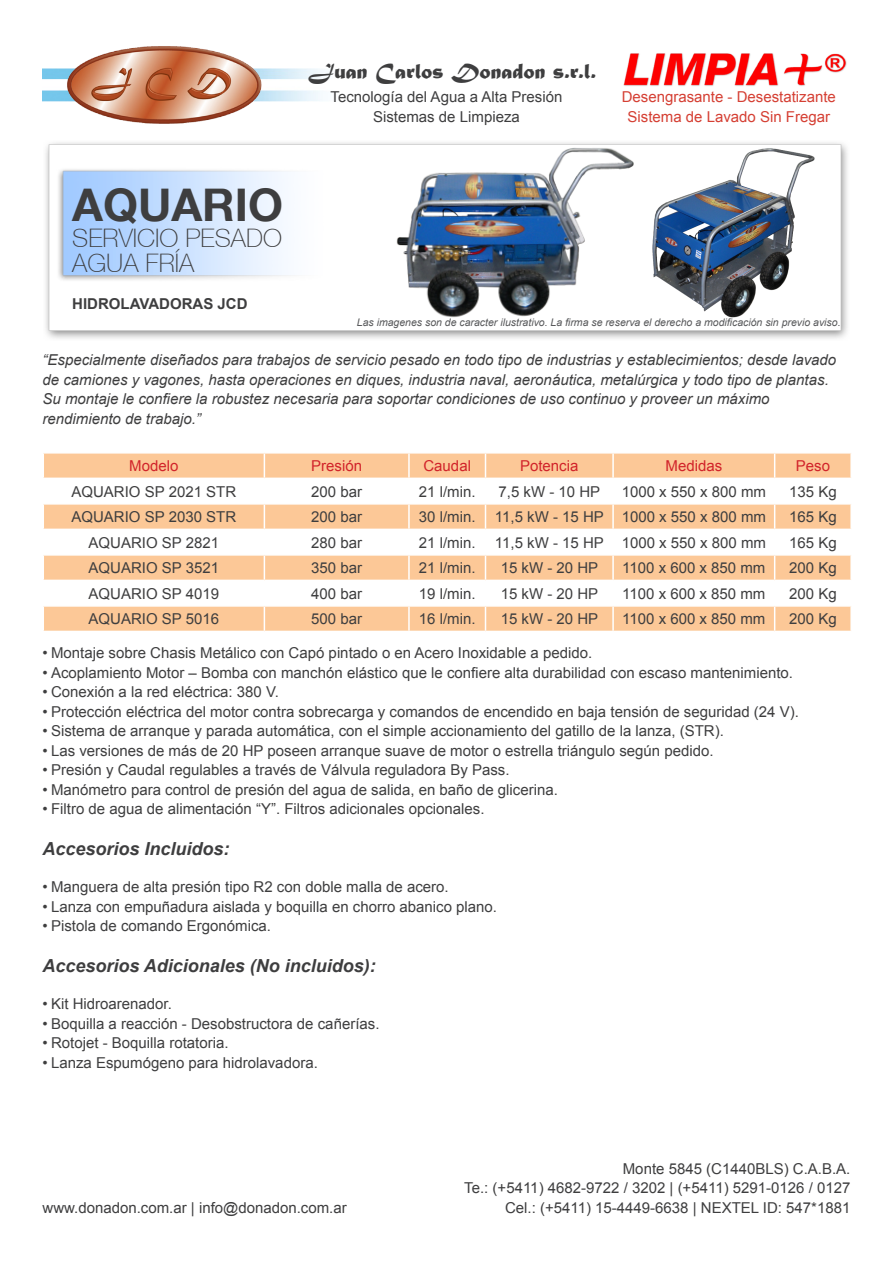
<style>
.page{position:relative;width:893px;height:1263px;background:#fff}
.page>*{position:absolute;margin:0;border:0;box-sizing:border-box;transform-origin:0 0}
.sticker{font:700 45px "Helvetica 75";color:#3e3e3f}
.sticker_mini{font:100 25.5px/25.5px "Helvetica 35";color:#3e3e3f}
.t1{font:22.5px "Matura MT Script Capitals";color:#3e3e3f}
.titulos{font:italic 700 18px "Arial";color:#3e3e3f}
.bullets{font:15px/19.5px "Arial";color:#3e3e3f;text-align:center}
.t2{font:italic 15px/19.5px "Arial";color:#3e3e3f}
.t3{font:15px/19.5px "Arial";color:#d53f33;text-align:center}
.t4{font:15px "Arial";color:#d1232a}
.sticker_sub{font:700 15px "Arial";color:#3e3e3f}
.t5{font:italic 10.5px "Arial";color:#57585a}
</style>
<div class="page">
<img style="left:623px;top:53px;width:224px;height:33px">
<img style="left:61px;top:46px;width:209px;height:78px">
<img style="left:45px;top:142px;width:803px;height:197px">
<img style="left:54px;top:165px;width:282px;height:120px">
<svg style="left:43px;top:453px;width:808px;height:178px"></svg>
<hr style="left:850px;top:607px;width:2px;height:24px;background:#fff">
<img style="left:387px;top:146px;width:251px;height:183px">
<img style="left:638px;top:146px;width:191px;height:181px">
<p class="sticker" style="left:72px;top:177px;width:212px">AQUARIO</p>
<p class="sticker_mini" style="left:72px;top:225px;width:211px">SERVICIO PESADO<br>AGUA FRÍA</p>
<p class="sticker_sub" style="left:72px;top:294px;width:177px">HIDROLAVADORAS JCD</p>
<h3 class="t1" style="left:308px;top:57px;width:289px">Juan Carlos Donadon s.r.l.</h3>
<p class="bullets" style="left:331px;top:87px;width:233px">Tecnología del Agua a Alta Presión<br>Sistemas de Limpieza</p>
<p class="t3" style="left:622px;top:87px;width:216px">Desengrasante - Desestatizante<br>Sistema de Lavado Sin Fregar</p>
<p class="t5" style="left:357px;top:316px;width:485px">Las imagenes son de caracter ilustrativo. La firma se reserva el derecho a modificación sin previo aviso.</p>
<p class="t2" style="left:43px;top:351px;width:795px">“Especialmente diseñados para trabajos de servicio pesado en todo tipo de industrias y establecimientos; desde lavado de camiones y vagones, hasta operaciones en diques, industria naval, aeronáutica, metalúrgica y todo tipo de plantas.</p>
<p class="t2" style="left:43px;top:390px;width:728px">Su montaje le confiere la robustez necesaria para soportar condiciones de uso continuo y proveer un máximo rendimiento de trabajo.”</p>
<p class="t4" style="left:129px;top:456px;width:51px">Modelo</p>
<p class="t4" style="left:311px;top:456px;width:52px">Presión</p>
<p class="t4" style="left:423px;top:456px;width:49px">Caudal</p>
<p class="t4" style="left:520px;top:456px;width:60px">Potencia</p>
<p class="t4" style="left:665px;top:456px;width:58px">Medidas</p>
<p class="t4" style="left:796px;top:456px;width:36px">Peso</p>
<p class="bullets" style="left:71px;top:482px;width:166px">AQUARIO SP 2021 STR</p>
<p class="bullets" style="left:311px;top:482px;width:52px">200 bar</p>
<p class="bullets" style="left:419px;top:482px;width:58px">21 l/min.</p>
<p class="bullets" style="left:499px;top:482px;width:103px">7,5 kW - 10 HP</p>
<p class="bullets" style="left:622px;top:482px;width:146px">1000 x 550 x 800 mm</p>
<p class="bullets" style="left:789px;top:482px;width:49px">135 Kg</p>
<p class="bullets" style="left:71px;top:507px;width:166px">AQUARIO SP 2030 STR</p>
<p class="bullets" style="left:311px;top:507px;width:52px">200 bar</p>
<p class="bullets" style="left:419px;top:507px;width:58px">30 l/min.</p>
<p class="bullets" style="left:495px;top:507px;width:110px">11,5 kW - 15 HP</p>
<p class="bullets" style="left:622px;top:507px;width:146px">1000 x 550 x 800 mm</p>
<p class="bullets" style="left:789px;top:507px;width:49px">165 Kg</p>
<p class="bullets" style="left:89px;top:533px;width:132px">AQUARIO SP 2821</p>
<p class="bullets" style="left:311px;top:533px;width:52px">280 bar</p>
<p class="bullets" style="left:419px;top:533px;width:58px">21 l/min.</p>
<p class="bullets" style="left:495px;top:533px;width:110px">11,5 kW - 15 HP</p>
<p class="bullets" style="left:622px;top:533px;width:146px">1000 x 550 x 800 mm</p>
<p class="bullets" style="left:789px;top:533px;width:49px">165 Kg</p>
<p class="bullets" style="left:89px;top:558px;width:132px">AQUARIO SP 3521</p>
<p class="bullets" style="left:311px;top:558px;width:52px">350 bar</p>
<p class="bullets" style="left:419px;top:558px;width:58px">21 l/min.</p>
<p class="bullets" style="left:501px;top:558px;width:99px">15 kW - 20 HP</p>
<p class="bullets" style="left:622px;top:558px;width:145px">1100 x 600 x 850 mm</p>
<p class="bullets" style="left:789px;top:558px;width:49px">200 Kg</p>
<p class="bullets" style="left:89px;top:584px;width:132px">AQUARIO SP 4019</p>
<p class="bullets" style="left:311px;top:584px;width:52px">400 bar</p>
<p class="bullets" style="left:419px;top:584px;width:58px">19 l/min.</p>
<p class="bullets" style="left:501px;top:584px;width:99px">15 kW - 20 HP</p>
<p class="bullets" style="left:622px;top:584px;width:145px">1100 x 600 x 850 mm</p>
<p class="bullets" style="left:789px;top:584px;width:49px">200 Kg</p>
<p class="bullets" style="left:89px;top:609px;width:132px">AQUARIO SP 5016</p>
<p class="bullets" style="left:311px;top:609px;width:52px">500 bar</p>
<p class="bullets" style="left:419px;top:609px;width:58px">16 l/min.</p>
<p class="bullets" style="left:501px;top:609px;width:99px">15 kW - 20 HP</p>
<p class="bullets" style="left:622px;top:609px;width:145px">1100 x 600 x 850 mm</p>
<p class="bullets" style="left:789px;top:609px;width:49px">200 Kg</p>
<p class="bullets" style="left:43px;top:643px;width:551px">• Montaje sobre Chasis Metálico con Capó pintado o en Acero Inoxidable a pedido.</p>
<p class="bullets" style="left:43px;top:663px;width:752px">• Acoplamiento Motor – Bomba con manchón elástico que le confiere alta durabilidad con escaso mantenimiento.</p>
<p class="bullets" style="left:43px;top:682px;width:238px">• Conexión a la red eléctrica: 380 V.</p>
<p class="bullets" style="left:43px;top:702px;width:758px">• Protección eléctrica del motor contra sobrecarga y comandos de encendido en baja tensión de seguridad (24 V).</p>
<p class="bullets" style="left:43px;top:721px;width:683px">• Sistema de arranque y parada automática, con el simple accionamiento del gatillo de la lanza, (STR).</p>
<p class="bullets" style="left:43px;top:741px;width:673px">• Las versiones de más de 20 HP poseen arranque suave de motor o estrella triángulo según pedido.</p>
<p class="bullets" style="left:43px;top:760px;width:469px">• Presión y Caudal regulables a través de Válvula reguladora By Pass.</p>
<p class="bullets" style="left:43px;top:780px;width:517px">• Manómetro para control de presión del agua de salida, en baño de glicerina.</p>
<p class="bullets" style="left:43px;top:799px;width:444px">• Filtro de agua de alimentación “Y”. Filtros adicionales opcionales.</p>
<p class="titulos" style="left:43px;top:837px;width:189px">Accesorios Incluidos:</p>
<p class="bullets" style="left:43px;top:877px;width:408px">• Manguera de alta presión tipo R2 con doble malla de acero.</p>
<p class="bullets" style="left:43px;top:897px;width:456px">• Lanza con empuñadura aislada y boquilla en chorro abanico plano.</p>
<p class="bullets" style="left:43px;top:916px;width:230px">• Pistola de comando Ergonómica.</p>
<p class="titulos" style="left:43px;top:954px;width:335px">Accesorios Adicionales (No incluidos):</p>
<p class="bullets" style="left:43px;top:994px;width:131px">• Kit Hidroarenador.</p>
<p class="bullets" style="left:43px;top:1014px;width:338px">• Boquilla a reacción - Desobstructora de cañerías.</p>
<p class="bullets" style="left:43px;top:1033px;width:188px">• Rotojet - Boquilla rotatoria.</p>
<p class="bullets" style="left:43px;top:1053px;width:277px">• Lanza Espumógeno para hidrolavadora.</p>
<p class="bullets" style="left:43px;top:1198px;width:306px">www.donadon.com.ar | info@donadon.com.ar</p>
<p class="bullets" style="left:464px;top:1159px;width:388px;text-align:right">Monte 5845 (C1440BLS) C.A.B.A.<br>Te.: (+5411) 4682-9722 / 3202 | (+5411) 5291-0126 / 0127<br>Cel.: (+5411) 15-4449-6638 | NEXTEL ID: 547*1881</p>
</div>
